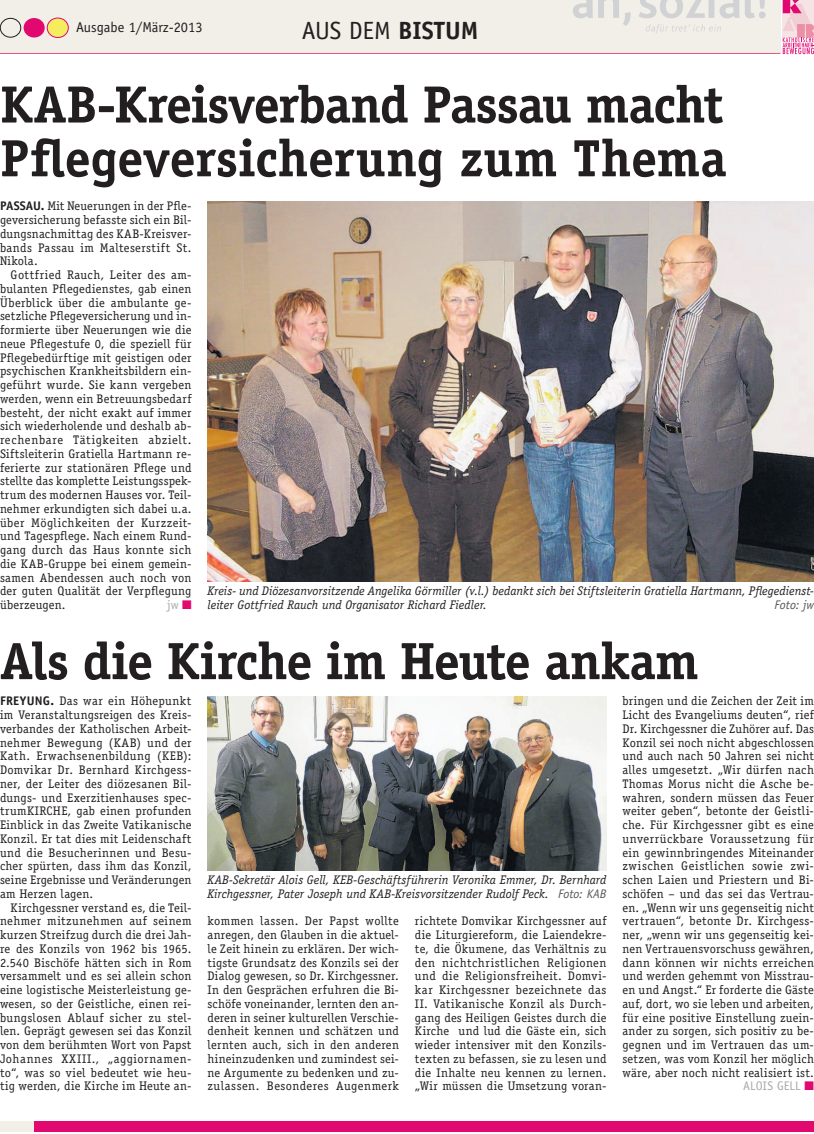
<style>
.page{position:relative;width:814px;height:1134px;background:#fff}
.page>*{position:absolute;margin:0;border:0;box-sizing:border-box;transform-origin:0 0}
.t1{font:700 52.5px/53.8px "Officina Serif Std";letter-spacing:-.015em;color:#231f20}
.t2{font:25px "Officina Sans Std";letter-spacing:-.01em;color:#231f20}
.t3{font:14.38px "Officina Sans Std";color:#231f20}
.t4{font:12.5px/13.8px "Officina Serif Std";letter-spacing:.02em;color:#231f20;text-align:justify}
.t5{font:italic 12.5px/13.8px "Officina Serif Std";color:#231f20}
.t6{font:12.5px "Officina Serif Std";letter-spacing:.05em;color:#231f20}
.t7{font:italic 12.5px "Officina Sans Std";color:#57585a}
.t8{font:12.5px "Officina Sans Std";color:#a8a9ad}
.s1{font-weight:700}
.s2{font-family:"Officina Sans Std";font-weight:700}
.s3{color:#e10870}
.s4{font-family:"Officina Sans Std";color:#57585a}
.s5{font-family:"Officina Sans Std";color:#a8a9ad}
</style>
<div class="page">
<div style="left:0;top:0;width:780px;height:53px;background:#f1efe8"></div>
<hr style="left:0;top:53px;width:780px;height:1px;background:#e55786">
<svg style="left:573px;top:0;width:58px;height:26px"></svg>
<svg style="left:639px;top:0;width:126px;height:34px"></svg>
<div style="left:24px;top:18px;width:21px;height:20px;background:#e10870;border-radius:50%"></div>
<div style="left:0;top:18px;width:21px;height:20px;border:1px solid #231f20;border-radius:50%"></div>
<div style="left:47px;top:18px;width:21px;height:20px;background:#f3ed5f;border-radius:50%"></div>
<div style="left:47px;top:18px;width:22px;height:20px;border:1px solid #e10870;border-radius:50%"></div>
<svg style="left:782px;top:0;width:31px;height:54px;background:#f0a8c4"></svg>
<div style="left:34px;top:1121px;width:779px;height:11px;background:#e10870"></div>
<div style="left:0;top:1121px;width:34px;height:11px;background:#f1efe8"></div>
<img style="left:207px;top:202px;width:606px;height:380px">
<img style="left:207px;top:697px;width:399px;height:173px">
<p class="t3" style="left:76px;top:21px;width:128px">Ausgabe 1/März-2013</p>
<p class="t2" style="left:302px;top:21px;width:178px">AUS DEM <span class="s1">BISTUM</span></p>
<p class="t1" style="left:0;top:82px;width:727px">KAB-Kreisverband Passau macht<br>Pflegeversicherung zum Thema</p>
<p class="t4" style="left:0;top:200px;width:193px"><span class="s2">PASSAU.</span> Mit Neuerungen in der Pfle-</p>
<p class="t4" style="left:0;top:214px;width:193px">geversicherung befasste sich ein Bil-</p>
<p class="t4" style="left:0;top:228px;width:193px">dungsnachmittag des KAB-Kreisver-</p>
<p class="t4" style="left:0;top:242px;width:193px">bands Passau im Malteserstift St.</p>
<p class="t4" style="left:0;top:255px;width:39px">Nikola.</p>
<p class="t4" style="left:11px;top:269px;width:182px">Gottfried Rauch, Leiter des am-</p>
<p class="t4" style="left:0;top:283px;width:193px">bulanten Pflegedienstes, gab einen</p>
<p class="t4" style="left:0;top:297px;width:193px">Überblick über die ambulante ge-</p>
<p class="t4" style="left:0;top:310px;width:193px">setzliche Pflegeversicherung und in-</p>
<p class="t4" style="left:0;top:324px;width:193px">formierte über Neuerungen wie die</p>
<p class="t4" style="left:0;top:338px;width:193px">neue Pflegestufe 0, die speziell für</p>
<p class="t4" style="left:0;top:352px;width:193px">Pflegebedürftige mit geistigen oder</p>
<p class="t4" style="left:0;top:365px;width:193px">psychischen Krankheitsbildern ein-</p>
<p class="t4" style="left:0;top:379px;width:193px">geführt wurde. Sie kann vergeben</p>
<p class="t4" style="left:0;top:393px;width:193px">werden, wenn ein Betreuungsbedarf</p>
<p class="t4" style="left:0;top:407px;width:193px">besteht, der nicht exakt auf immer</p>
<p class="t4" style="left:0;top:420px;width:193px">sich wiederholende und deshalb ab-</p>
<p class="t6" style="left:0;top:435px;width:193px">rechenbare Tätigkeiten abzielt.</p>
<p class="t4" style="left:0;top:448px;width:193px">Siftsleiterin Gratiella Hartmann re-</p>
<p class="t4" style="left:0;top:462px;width:193px">ferierte zur stationären Pflege und</p>
<p class="t4" style="left:0;top:475px;width:193px">stellte das komplette Leistungsspek-</p>
<p class="t4" style="left:0;top:489px;width:193px">trum des modernen Hauses vor. Teil-</p>
<p class="t4" style="left:0;top:503px;width:193px">nehmer erkundigten sich dabei u.a.</p>
<p class="t4" style="left:0;top:517px;width:193px">über Möglichkeiten der Kurzzeit-</p>
<p class="t4" style="left:0;top:530px;width:193px">und Tagespflege. Nach einem Rund-</p>
<p class="t4" style="left:0;top:544px;width:193px">gang durch das Haus konnte sich</p>
<p class="t4" style="left:0;top:558px;width:193px">die KAB-Gruppe bei einem gemein-</p>
<p class="t4" style="left:0;top:572px;width:193px">samen Abendessen auch noch von</p>
<p class="t4" style="left:0;top:585px;width:193px">der guten Qualität der Verpflegung</p>
<p class="t4" style="left:0;top:599px;width:67px">überzeugen.</p>
<p class="t8" style="left:167px;top:600px;width:26px">jw <span class="s3">■</span></p>
<p class="t5" style="left:207px;top:585px;width:607px">Kreis- und Diözesanvorsitzende Angelika Görmiller (v.l.) bedankt sich bei Stiftsleiterin Gratiella Hartmann, Pflegedienst&shy;leiter Gottfried Rauch und Organisator Richard Fiedler.</p>
<p class="t7" style="left:774px;top:600px;width:41px">Foto: jw</p>
<p class="t1" style="left:0;top:639px;width:699px">Als die Kirche im Heute ankam</p>
<p class="t4" style="left:0;top:695px;width:193px"><span class="s2">FREYUNG.</span> Das war ein Höhepunkt</p>
<p class="t4" style="left:0;top:709px;width:193px">im Veranstaltungsreigen des Kreis-</p>
<p class="t4" style="left:0;top:723px;width:193px">verbandes der Katholischen Arbeit-</p>
<p class="t4" style="left:0;top:737px;width:193px">nehmer Bewegung (KAB) und der</p>
<p class="t4" style="left:0;top:750px;width:193px">Kath. Erwachsenenbildung (KEB):</p>
<p class="t4" style="left:0;top:764px;width:193px">Domvikar Dr. Bernhard Kirchgess-</p>
<p class="t4" style="left:0;top:778px;width:193px">ner, der Leiter des diözesanen Bil-</p>
<p class="t4" style="left:0;top:792px;width:193px">dungs- und Exerzitienhauses spec-</p>
<p class="t4" style="left:0;top:805px;width:193px">trumKIRCHE, gab einen profunden</p>
<p class="t4" style="left:0;top:819px;width:193px">Einblick in das Zweite Vatikanische</p>
<p class="t4" style="left:0;top:833px;width:193px">Konzil. Er tat dies mit Leidenschaft</p>
<p class="t4" style="left:0;top:847px;width:193px">und die Besucherinnen und Besu-</p>
<p class="t4" style="left:0;top:860px;width:193px">cher spürten, dass ihm das Konzil,</p>
<p class="t4" style="left:0;top:874px;width:193px">seine Ergebnisse und Veränderungen</p>
<p class="t4" style="left:0;top:888px;width:95px">am Herzen lagen.</p>
<p class="t4" style="left:11px;top:902px;width:182px">Kirchgessner verstand es, die Teil-</p>
<p class="t4" style="left:0;top:915px;width:193px">nehmer mitzunehmen auf seinem</p>
<p class="t4" style="left:0;top:929px;width:193px">kurzen Streifzug durch die drei Jah-</p>
<p class="t4" style="left:0;top:943px;width:193px">re des Konzils von 1962 bis 1965.</p>
<p class="t4" style="left:0;top:957px;width:193px">2.540 Bischöfe hätten sich in Rom</p>
<p class="t4" style="left:0;top:970px;width:193px">versammelt und es sei allein schon</p>
<p class="t4" style="left:0;top:984px;width:193px">eine logistische Meisterleistung ge-</p>
<p class="t4" style="left:0;top:998px;width:193px">wesen, so der Geistliche, einen rei-</p>
<p class="t4" style="left:0;top:1012px;width:193px">bungslosen Ablauf sicher zu stel-</p>
<p class="t4" style="left:0;top:1025px;width:193px">len. Geprägt gewesen sei das Konzil</p>
<p class="t4" style="left:0;top:1039px;width:193px">von dem berühmten Wort von Papst</p>
<p class="t6" style="left:0;top:1054px;width:193px">Johannes XXIII., „aggiornamen-</p>
<p class="t4" style="left:0;top:1067px;width:193px">to“, was so viel bedeutet wie heu-</p>
<p class="t4" style="left:0;top:1080px;width:193px">tig werden, die Kirche im Heute an-</p>
<p class="t5" style="left:207px;top:874px;width:400px">KAB-Sekretär Alois Gell, KEB-Geschäftsführerin Veronika Emmer, Dr. Bernhard<br>Kirchgessner, Pater Joseph und KAB-Kreisvorsitzender Rudolf Peck. <span class="s4">Foto: KAB</span></p>
<p class="t4" style="left:207px;top:915px;width:193px">kommen lassen. Der Papst wollte anregen, den Glauben in die aktuel&shy;le Zeit hinein zu erklären. Der wich&shy;tigste Grundsatz des Konzils sei der Dialog gewesen, so Dr. Kirchgessner.<br>In den Gesprächen erfuhren die Bi&shy;schöfe voneinander, lernten den an&shy;deren in seiner kulturellen Verschie&shy;denheit kennen und schätzen und lernten auch, sich in den anderen hineinzudenken und zumindest sei&shy;ne Argumente zu bedenken und zu&shy;zulassen. Besonderes Augenmerk</p>
<p class="t4" style="left:415px;top:915px;width:193px">richtete Domvikar Kirchgessner auf die Liturgiereform, die Laiendekre&shy;te, die Ökumene, das Verhältnis zu den nichtchristlichen Religionen und die Religionsfreiheit. Domvi&shy;kar Kirchgessner bezeichnete das II. Vatikanische Konzil als Durch&shy;gang des Heiligen Geistes durch die Kirche und lud die Gäste ein, sich wieder intensiver mit den Konzils&shy;texten zu befassen, sie zu lesen und die Inhalte neu kennen zu lernen. „Wir müssen die Umsetzung voran-</p>
<p class="t4" style="left:622px;top:695px;width:193px;text-align:right">bringen und die Zeichen der Zeit im Licht des Evangeliums deuten“, rief Dr. Kirchgessner die Zuhörer auf. Das Konzil sei noch nicht abgeschlossen und auch nach 50 Jahren sei nicht alles umgesetzt. „Wir dürfen nach Thomas Morus nicht die Asche be&shy;wahren, sondern müssen das Feuer weiter geben“, betonte der Geistli&shy;che. Für Kirchgessner gibt es eine unverrückbare Voraussetzung für ein gewinnbringendes Miteinander zwischen Geistlichen sowie zwi&shy;schen Laien und Priestern und Bi&shy;schöfen – und das sei das Vertrau&shy;en. „Wenn wir uns gegenseitig nicht vertrauen“, betonte Dr. Kirchgess&shy;ner, „wenn wir uns gegenseitig kei&shy;nen Vertrauensvorschuss gewähren, dann können wir nichts erreichen und werden gehemmt von Misstrau&shy;en und Angst.“ Er forderte die Gäste auf, dort, wo sie leben und arbeiten, für eine positive Einstellung zuein&shy;ander zu sorgen, sich positiv zu be&shy;gegnen und im Vertrauen das um&shy;setzen, was vom Konzil her möglich wäre, aber noch nicht realisiert ist.<br><span class="s5">ALOIS GELL</span> <span class="s3">■</span></p>
</div>
